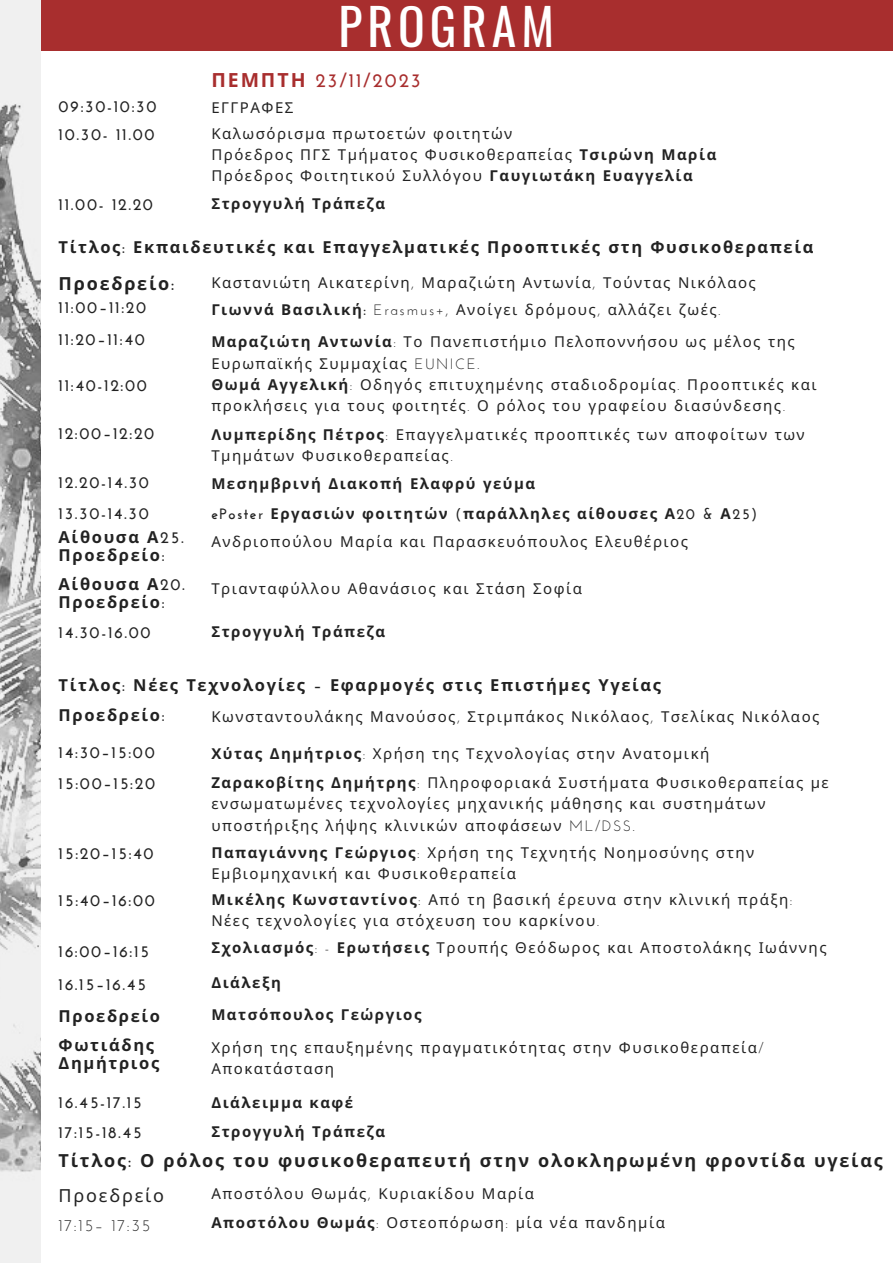
<style>
.page{position:relative;width:893px;height:1264px;background:#fff}
.page>*{position:absolute;margin:0;border:0;box-sizing:border-box;transform-origin:0 0}
.t1{font:49.65px "Oswald";letter-spacing:.1em;color:#fff}
.t2{font:700 19.5px "Josefin Sans";letter-spacing:.1em;color:#a82e2e}
.t3{font:700 18px "Noto Sans";letter-spacing:.1em;color:#222}
.t4{font:18px "Noto Sans";letter-spacing:.1em;color:#222}
.t5{font:700 16.5px "Josefin Sans";letter-spacing:.1em;color:#222}
.t6{font:700 16.5px/18px "Noto Sans";letter-spacing:.1em;color:#222}
.t7{font:16.5px "Josefin Sans";letter-spacing:.1em;color:#222}
.t8{font:15px/21.3px "Noto Sans";letter-spacing:.1em;color:#222}
.t9{font:700 15px "Noto Sans";letter-spacing:.1em;color:#222}
.s1{font-family:"Noto Sans"}
.s2{font-weight:700}
.s3{font-family:"Josefin Sans"}
.s4{font-family:"Josefin Sans";font-weight:700}
</style>
<div class="page">
<div style="left:0;top:0;width:892px;height:1262px;background:#a82e2e"></div>
<div style="left:40px;top:51px;width:852px;height:1211px;background:#fff"></div>
<img style="left:0;top:0;width:40px;height:1262px">
<p class="t1" style="left:338px;top:-12px;width:217px">PROGRAM</p>
<p class="t2" style="left:211px;top:72px;width:211px"><span class="s1">ΠΕΜΠΤΗ</span> 23/11/2023</p>
<p class="t5" style="left:59px;top:100px;width:99px">09:30-10:30</p>
<p class="t8" style="left:211px;top:96px;width:84px">ΕΓΓΡΑΦΕΣ</p>
<p class="t8" style="left:211px;top:122px;width:302px">Καλωσόρισμα πρωτοετών φοιτητών</p>
<p class="t8" style="left:211px;top:143px;width:506px">Πρόεδρος ΠΓΣ Τμήματος Φυσικοθεραπείας <span class="s2">Τσιρώνη Μαρία</span></p>
<p class="t8" style="left:211px;top:165px;width:483px">Πρόεδρος Φοιτητικού Συλλόγου <span class="s2">Γαυγιωτάκη Ευαγγελία</span></p>
<p class="t5" style="left:59px;top:128px;width:97px">10.30- 11.00</p>
<p class="t5" style="left:59px;top:197px;width:96px">11.00- 12.20</p>
<p class="t9" style="left:211px;top:193px;width:175px">Στρογγυλή Τράπεζα</p>
<p class="t6" style="left:59px;top:237px;width:756px">Τίτλος<span class="s3">:</span> Εκπαιδευτικές και Επαγγελματικές Προοπτικές στη Φυσικοθεραπεία</p>
<p class="t3" style="left:59px;top:271px;width:117px">Προεδρείο<span class="s3">:</span></p>
<p class="t8" style="left:211px;top:271px;width:546px">Καστανιώτη Αικατερίνη<span class="s3">,</span> Μαραζιώτη Αντωνία<span class="s3">,</span> Τούντας Νικόλαος</p>
<p class="t5" style="left:59px;top:301px;width:89px">11:00–11:20</p>
<p class="t8" style="left:211px;top:298px;width:511px"><span class="s2">Γιωννά Βασιλική</span><span class="s4">:</span> <span class="s3">Erasmus+,</span> Ανοίγει δρόμους<span class="s3">,</span> αλλάζει ζωές<span class="s3">.</span></p>
<p class="t5" style="left:59px;top:332px;width:88px">11:20–11:40</p>
<p class="t8" style="left:211px;top:331px;width:585px"><span class="s2">Μαραζιώτη Αντωνία</span><span class="s3">:</span> Το Πανεπιστήμιο Πελοποννήσου ως μέλος της<br>Ευρωπαϊκής Συμμαχίας <span class="s3">EUNICE.</span></p>
<p class="t5" style="left:59px;top:378px;width:90px">11:40-12:00</p>
<p class="t8" style="left:211px;top:373px;width:606px"><span class="s2">Θωμά Αγγελική</span><span class="s3">:</span> Οδηγός επιτυχημένης σταδιοδρομίας<span class="s3">.</span> Προοπτικές και προκλήσεις για τους φοιτητές<span class="s3">.</span> Ο ρόλος του γραφείου διασύνδεσης<span class="s3">.</span></p>
<p class="t5" style="left:59px;top:427px;width:97px">12:00–12:20</p>
<p class="t8" style="left:211px;top:423px;width:595px"><span class="s2">Λυμπερίδης Πέτρος</span><span class="s3">:</span> Επαγγελματικές προοπτικές των αποφοίτων των<br>Τμημάτων Φυσικοθεραπείας<span class="s3">.</span></p>
<p class="t5" style="left:59px;top:475px;width:92px">12.20-14.30</p>
<p class="t9" style="left:211px;top:473px;width:325px">Μεσημβρινή Διακοπή Ελαφρύ γεύμα</p>
<p class="t5" style="left:59px;top:506px;width:92px">13.30-14.30</p>
<p class="t9" style="left:211px;top:503px;width:547px"><span class="s3">ePoster</span> Εργασιών φοιτητών <span class="s3">(</span>παράλληλες αίθουσες Α<span class="s3">20 &amp;</span> Α<span class="s3">25)</span></p>
<p class="t6" style="left:59px;top:528px;width:127px">Αίθουσα Α<span class="s3">25.<br></span>Προεδρείο<span class="s3">:</span></p>
<p class="t8" style="left:211px;top:530px;width:478px">Ανδριοπούλου Μαρία και Παρασκευόπουλος Ελευθέριος</p>
<p class="t6" style="left:59px;top:575px;width:128px">Αίθουσα Α<span class="s3">20.<br></span>Προεδρείο<span class="s3">:</span></p>
<p class="t8" style="left:211px;top:577px;width:372px">Τριανταφύλλου Αθανάσιος και Στάση Σοφία</p>
<p class="t5" style="left:59px;top:625px;width:94px">14.30-16.00</p>
<p class="t9" style="left:211px;top:620px;width:175px">Στρογγυλή Τράπεζα</p>
<p class="t6" style="left:59px;top:676px;width:604px">Τίτλος<span class="s3">:</span> Νέες Τεχνολογίες <span class="s3">–</span> Εφαρμογές στις Επιστήμες Υγείας</p>
<p class="t6" style="left:59px;top:706px;width:107px">Προεδρείο<span class="s3">:</span></p>
<p class="t8" style="left:211px;top:705px;width:609px">Κωνσταντουλάκης Μανούσος<span class="s3">,</span> Στριμπάκος Νικόλαος<span class="s3">,</span> Τσελίκας Νικόλαος</p>
<p class="t5" style="left:59px;top:745px;width:98px">14:30–15:00</p>
<p class="t8" style="left:211px;top:742px;width:499px"><span class="s2">Χύτας Δημήτριος</span><span class="s3">:</span> Χρήση της Τεχνολογίας στην Ανατομική</p>
<p class="t5" style="left:59px;top:777px;width:98px">15:00–15:20</p>
<p class="t8" style="left:211px;top:771px;width:619px"><span class="s2">Ζαρακοβίτης Δημήτρης</span><span class="s3">:</span> Πληροφοριακά Συστήματα Φυσικοθεραπείας με ενσωματωμένες τεχνολογίες μηχανικής μάθησης και συστημάτων υποστήριξης λήψης κλινικών αποφάσεων <span class="s3">ML/DSS.</span></p>
<p class="t5" style="left:59px;top:846px;width:97px">15:20–15:40</p>
<p class="t8" style="left:211px;top:841px;width:544px"><span class="s2">Παπαγιάννης Γεώργιος</span><span class="s3">:</span> Χρήση της Τεχνητής Νοημοσύνης στην<br>Εμβιομηχανική και Φυσικοθεραπεία</p>
<p class="t5" style="left:59px;top:893px;width:98px">15:40–16:00</p>
<p class="t8" style="left:211px;top:888px;width:582px"><span class="s2">Μικέλης Κωνσταντίνος</span><span class="s3">:</span> Από τη βασική έρευνα στην κλινική πράξη<span class="s3">:<br></span>Νέες τεχνολογίες για στόχευση του καρκίνου<span class="s3">.</span></p>
<p class="t8" style="left:211px;top:936px;width:616px"><span class="s2">Σχολιασμός</span><span class="s3">: -</span> <span class="s2">Ερωτήσεις</span> Τρουπής Θεόδωρος και Αποστολάκης Ιωάννης</p>
<p class="t5" style="left:59px;top:977px;width:89px">16.15–16.45</p>
<p class="t5" style="left:59px;top:944px;width:92px">16:00–16:15</p>
<p class="t9" style="left:211px;top:971px;width:71px">Διάλεξη</p>
<p class="t6" style="left:59px;top:1006px;width:103px">Προεδρείο</p>
<p class="t9" style="left:211px;top:1004px;width:212px">Ματσόπουλος Γεώργιος</p>
<p class="t8" style="left:211px;top:1036px;width:554px">Χρήση της επαυξημένης πραγματικότητας στην Φυσικοθεραπεία<span class="s3">/<br></span>Αποκατάσταση</p>
<p class="t6" style="left:59px;top:1035px;width:102px">Φωτιάδης<br>Δημήτριος</p>
<p class="t5" style="left:59px;top:1095px;width:85px">16.45-17.15</p>
<p class="t9" style="left:211px;top:1091px;width:143px">Διάλειμμα καφέ</p>
<p class="t5" style="left:59px;top:1125px;width:85px">17:15-18.45</p>
<p class="t9" style="left:211px;top:1121px;width:175px">Στρογγυλή Τράπεζα</p>
<p class="t3" style="left:59px;top:1148px;width:825px">Τίτλος<span class="s3">:</span> Ο ρόλος του φυσικοθεραπευτή στην ολοκληρωμένη φροντίδα υγείας</p>
<p class="t4" style="left:59px;top:1183px;width:107px">Προεδρείο</p>
<p class="t8" style="left:211px;top:1182px;width:324px">Αποστόλου Θωμάς<span class="s3">,</span> Κυριακίδου Μαρία</p>
<p class="t7" style="left:59px;top:1218px;width:93px">17:15– 17:35</p>
<p class="t8" style="left:211px;top:1211px;width:455px"><span class="s2">Αποστόλου Θωμάς</span><span class="s3">:</span> Οστεοπόρωση<span class="s3">:</span> μία νέα πανδημία</p>
</div>
